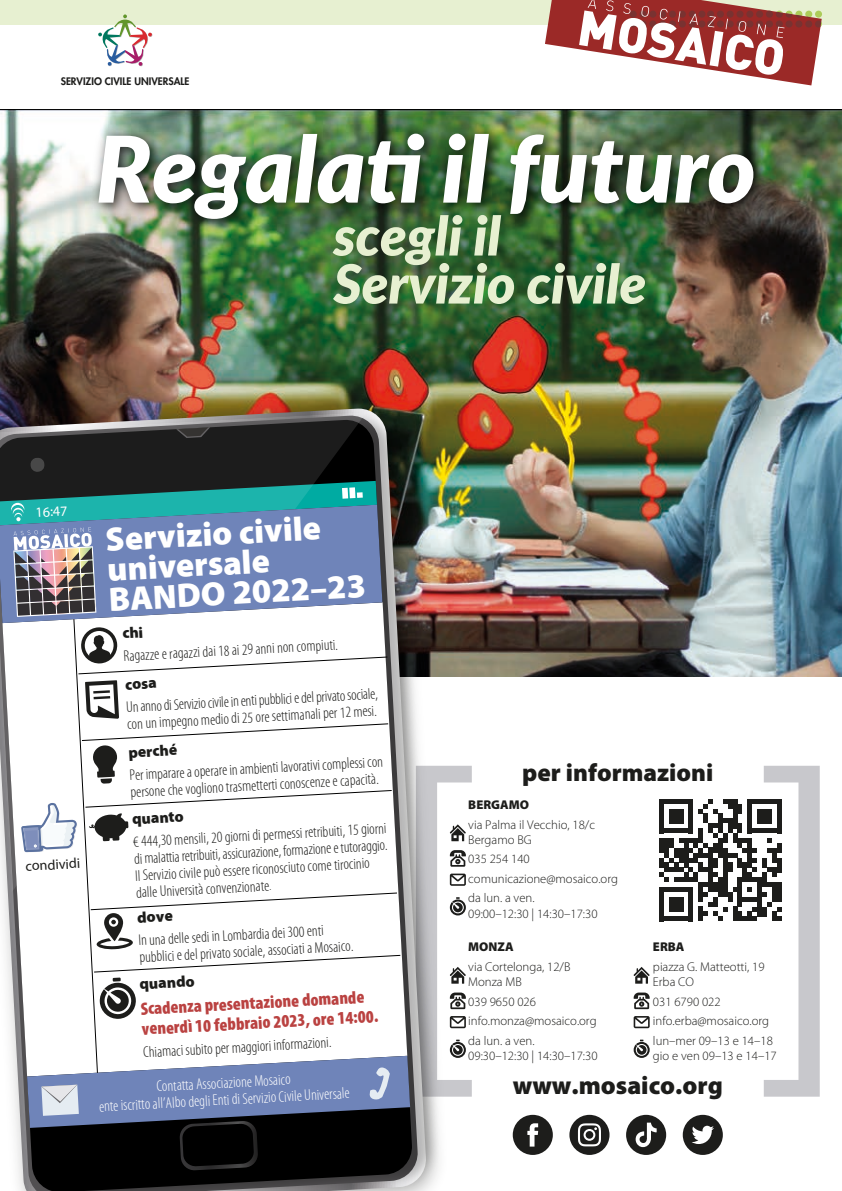
<style>
.page{position:relative;width:842px;height:1191px;background:#fff}
.page>*{position:absolute;margin:0;border:0;box-sizing:border-box;transform-origin:0 0}
.t1{font:italic 900 91.8px "Lato";color:#fff}
.t2{font:italic 900 54px/48px "Lato";color:#e7f0d1}
.t3{font:900 34px/30px "Myriad Pro";color:#fff}
.t4{font:900 25.4px "Myriad Pro";color:#1d1d1b}
.t5{font:900 25px "Myriad Pro";color:#1d1d1b}
.t6{font:900 condensed 18px/20px "Myriad Pro";color:#ba4241}
.t7{font:300 condensed 15.6px/17px "Myriad Pro";color:#1d1d1b}
.t8{font:300 condensed 15.6px/17px "Myriad Pro";color:#fff;text-align:center}
.t9{font:900 15.6px "Myriad Pro";color:#1d1d1b}
.t10{font:14.2px "Myriad Pro";color:#1d1d1b}
.t11{font:14.2px "Myriad Pro";color:#fff}
.t12{font:300 12.8px/19.6px "Myriad Pro";color:#1d1d1b}
.t13{font:900 12.8px "Myriad Pro";color:#1d1d1b}
.t14{font:800 10.2px "Futura Std";color:#1d1d1b}
.s1{font-size:12px}
</style>
<div class="page">
<img style="left:0;top:109px;width:842px;height:567px">
<svg style="left:659px;top:765px;width:161px;height:331px"></svg>
<img style="left:82px;top:109px;width:694px;height:141px">
<svg style="left:634px;top:992px;width:16px;height:17px"></svg>
<svg style="left:633px;top:967px;width:17px;height:16px"></svg>
<svg style="left:634px;top:1039px;width:16px;height:19px"></svg>
<svg style="left:634px;top:1016px;width:16px;height:12px"></svg>
<svg style="left:456px;top:765px;width:16px;height:331px"></svg>
<div style="left:569px;top:1114px;width:40px;height:41px;background:#1d1d1b;border-radius:50%"></div>
<svg style="left:578px;top:1123px;width:23px;height:23px"></svg>
<svg style="left:683px;top:1114px;width:40px;height:41px"></svg>
<svg style="left:513px;top:1114px;width:40px;height:41px"></svg>
<div style="left:626px;top:1114px;width:40px;height:41px;background:#1d1d1b;border-radius:50%"></div>
<svg style="left:635px;top:1122px;width:22px;height:26px"></svg>
<img style="left:0;top:387px;width:456px;height:710px">
<img style="left:0;top:403px;width:449px;height:788px">
<svg style="left:0;top:419px;width:413px;height:772px;background:#494a49"></svg>
<img style="left:180px;top:1170px;width:114px;height:21px">
<img style="left:181px;top:1170px;width:108px;height:18px">
<svg style="left:0;top:412px;width:367px;height:69px;background:#312f2f"></svg>
<div style="left:0;top:0;width:842px;height:25px;background:#e7f0d1"></div>
<svg style="left:545px;top:0;width:277px;height:85px"></svg>
<svg style="left:98px;top:14px;width:55px;height:53px"></svg>
<svg style="left:0;top:481px;width:410px;height:689px"></svg>
<p class="t14" style="left:61px;top:75px;width:130px">SERVIZIO CIVILE UNIVERSALE</p>
<h1 class="t1" style="left:96px;top:100px;width:661px">Regalati il futuro</h1>
<h2 class="t2" style="left:333px;top:209px;width:314px">scegli il<br>Servizio civile</h2>
<p class="t11" style="left:35px;top:504px;width:33px;rotate:-3deg">16:47</p>
<p class="t10" style="left:25px;top:858px;width:56px;rotate:-3deg">condividi</p>
<h3 class="t3" style="left:105px;top:524px;width:259px;rotate:-3deg">Servizio civile universale<br>BANDO 2022–23</h3>
<p class="t7" style="left:123px;top:647px;width:216px;rotate:-3deg">Ragazze e ragazzi dai 18 ai 29 anni non compiuti.</p>
<p class="t9" style="left:125px;top:675px;width:33px;rotate:-3deg">cosa</p>
<p class="t7" style="left:126px;top:698px;width:253px;rotate:-3deg">Un anno di Servizio civile in enti pubblici e del privato sociale, con un impegno medio di 25 ore settimanali per 12 mesi.</p>
<p class="t9" style="left:128px;top:743px;width:50px;rotate:-3deg">perché</p>
<p class="t7" style="left:129px;top:766px;width:255px;rotate:-3deg">Per imparare a operare in ambienti lavorativi complessi con persone che vogliono trasmetterti conoscenze e capacità.</p>
<p class="t9" style="left:132px;top:810px;width:53px;rotate:-3deg">quanto</p>
<p class="t7" style="left:133px;top:833px;width:255px;rotate:-3deg">€ 444,30 mensili, 20 giorni di permessi retribuiti, 15 giorni di malattia retribuiti, assicurazione, formazione e tutoraggio.<br>Il Servizio civile può essere riconosciuto come tirocinio dalle Università convenzionate<span class="s1">.</span></p>
<p class="t9" style="left:137px;top:908px;width:37px;rotate:-3deg">dove</p>
<p class="t7" style="left:138px;top:932px;width:216px;rotate:-3deg">In una delle sedi in Lombardia dei 300 enti pubblici e del privato sociale, associati a Mosaico.</p>
<p class="t9" style="left:139px;top:975px;width:57px;rotate:-3deg">quando</p>
<p class="t6" style="left:140px;top:999px;width:238px;rotate:-3deg">Scadenza presentazione domande venerdì 10 febbraio 2023, ore 14:00.</p>
<p class="t7" style="left:143px;top:1044px;width:190px;rotate:-3deg">Chiamaci subito per maggiori informazioni.</p>
<p class="t8" style="left:98px;top:1081px;width:253px;rotate:-3deg">Contatta Associazione Mosaico<br>ente iscritto all’Albo degli Enti di Servizio Civile Universale</p>
<h3 class="t5" style="left:522px;top:758px;width:193px">per informazioni</h3>
<p class="t13" style="left:468px;top:797px;width:62px">BERGAMO</p>
<p class="t12" style="left:468px;top:817px;width:128px;line-height:15.2px">via Palma il Vecchio, 18/c<br>Bergamo BG</p>
<p class="t12" style="left:468px;top:849px;width:151px">035 254 140 comunicazione@mosaico.org da lun. a ven.</p>
<p class="t12" style="left:468px;top:903px;width:131px">09:00–12:30 | 14:30–17:30</p>
<p class="t13" style="left:468px;top:940px;width:47px">MONZA</p>
<p class="t12" style="left:468px;top:959px;width:104px;line-height:15.2px">via Cortelonga, 12/B<br>Monza MB</p>
<p class="t12" style="left:468px;top:992px;width:130px">039 9650 026 info.monza@mosaico.org da lun. a ven.</p>
<p class="t12" style="left:468px;top:1046px;width:131px">09:30–12:30 | 14:30–17:30</p>
<p class="t13" style="left:653px;top:940px;width:33px">ERBA</p>
<p class="t12" style="left:653px;top:959px;width:113px;line-height:15.2px">piazza G. Matteotti, 19<br>Erba CO</p>
<p class="t12" style="left:653px;top:992px;width:121px">031 6790 022 info.erba@mosaico.org lun–mer 09–13 e 14–18</p>
<p class="t12" style="left:653px;top:1046px;width:125px">gio e ven 09–13 e 14–17</p>
<h3 class="t4" style="left:513px;top:1071px;width:212px">www.mosaico.org</h3>
</div>
